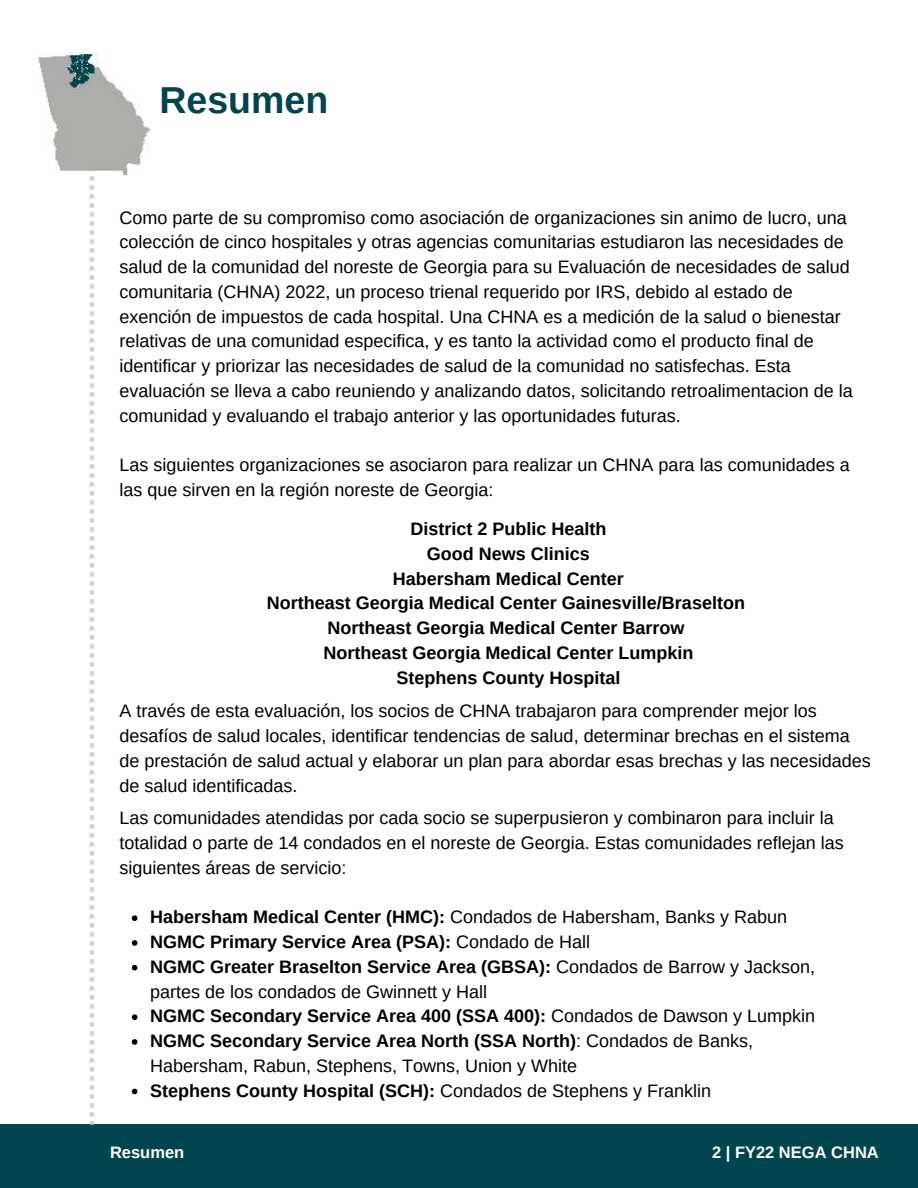
<style>
.page{position:relative;width:918px;height:1188px;background:#fff}
.page>*{position:absolute;margin:0;border:0;box-sizing:border-box;transform-origin:0 0}
.t1{font:700 37.5px "Arimo";color:#02454f}
.t2{font:18px/24.8px "Arimo";color:#000}
.t3{font:700 18px/24.8px "Arimo";color:#000;text-align:center}
.t4{font:700 16.5px "Arimo";color:#fff}
.s1{font-weight:700}
</style>
<div class="page">
<div style="left:0;top:1125px;width:918px;height:63px;background:#02454f"></div>
<svg style="left:90px;top:176px;width:4px;height:949px"></svg>
<img style="left:39px;top:52px;width:111px;height:123px">
<svg style="left:132px;top:915px;width:5px;height:6px"></svg>
<svg style="left:132px;top:940px;width:5px;height:6px"></svg>
<svg style="left:132px;top:965px;width:5px;height:6px"></svg>
<svg style="left:132px;top:1014px;width:5px;height:6px"></svg>
<svg style="left:132px;top:1039px;width:5px;height:6px"></svg>
<svg style="left:132px;top:1089px;width:5px;height:5px"></svg>
<h1 class="t1" style="left:160px;top:74px;width:170px">Resumen</h1>
<p class="t2" style="left:119px;top:205px;width:735px">Como parte de su compromiso como asociación de organizaciones sin animo de lucro, una colección de cinco hospitales y otras agencias comunitarias estudiaron las necesidades de salud de la comunidad del noreste de Georgia para su Evaluación de necesidades de salud comunitaria (CHNA) 2022, un proceso trienal requerido por IRS, debido al estado de exención de impuestos de cada hospital. Una CHNA es a medición de la salud o bienestar relativas de una comunidad especifica, y es tanto la actividad como el producto final de identificar y priorizar las necesidades de salud de la comunidad no satisfechas. Esta evaluación se lleva a cabo reuniendo y analizando datos, solicitando retroalimentacion de la comunidad y evaluando el trabajo anterior y las oportunidades futuras.</p>
<p class="t2" style="left:119px;top:453px;width:732px">Las siguientes organizaciones se asociaron para realizar un CHNA para las comunidades a las que sirven en la región noreste de Georgia:</p>
<p class="t3" style="left:267px;top:517px;width:480px">District 2 Public Health<br>Good News Clinics<br>Habersham Medical Center<br>Northeast Georgia Medical Center Gainesville/Braselton Northeast Georgia Medical Center Barrow<br>Northeast Georgia Medical Center Lumpkin<br>Stephens County Hospital</p>
<p class="t2" style="left:119px;top:699px;width:753px">A través de esta evaluación, los socios de CHNA trabajaron para comprender mejor los desafíos de salud locales, identificar tendencias de salud, determinar brechas en el sistema de prestación de salud actual y elaborar un plan para abordar esas brechas y las necesidades de salud identificadas.</p>
<p class="t2" style="left:119px;top:806px;width:726px">Las comunidades atendidas por cada socio se superpusieron y combinaron para incluir la totalidad o parte de 14 condados en el noreste de Georgia. Estas comunidades reflejan las siguientes áreas de servicio:</p>
<p class="t2" style="left:150px;top:905px;width:667px"><span class="s1">Habersham Medical Center (HMC):</span> Condados de Habersham, Banks y Rabun <span class="s1">NGMC Primary Service Area (PSA):</span> Condado de Hall<br><span class="s1">NGMC Greater Braselton Service Area (GBSA):</span> Condados de Barrow y Jackson, partes de los condados de Gwinnett y Hall<br><span class="s1">NGMC Secondary Service Area 400 (SSA 400):</span> Condados de Dawson y Lumpkin <span class="s1">NGMC Secondary Service Area North (SSA North)</span>: Condados de Banks, Habersham, Rabun, Stephens, Towns, Union y White<br><span class="s1">Stephens County Hospital (SCH):</span> Condados de Stephens y Franklin</p>
<p class="t4" style="left:110px;top:1141px;width:76px">Resumen</p>
<p class="t4" style="left:712px;top:1141px;width:168px">2 | FY22 NEGA CHNA</p>
</div>
